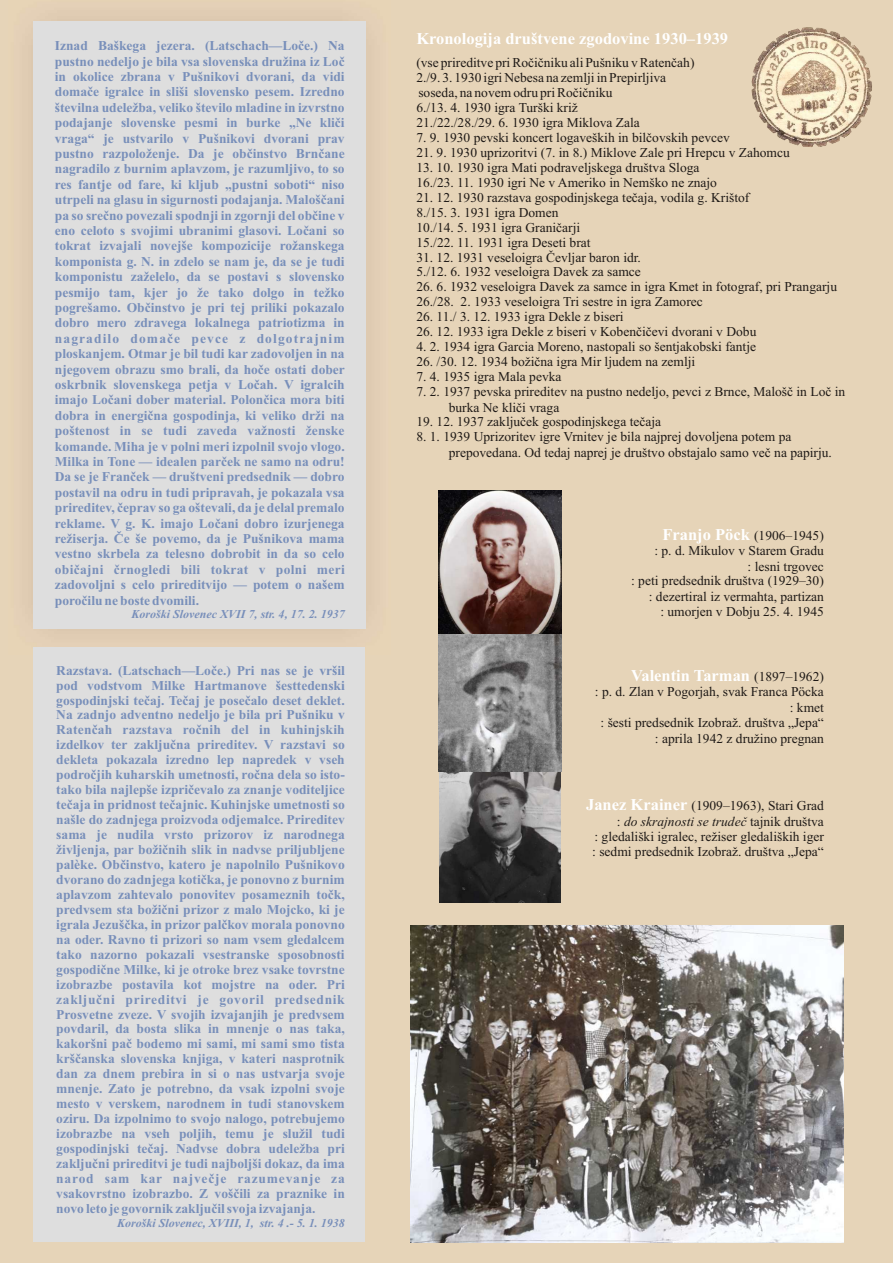
<style>
.page{position:relative;width:894px;height:1263px;background:#fff}
.page>*{position:absolute;margin:0;border:0;box-sizing:border-box;transform-origin:0 0}
.t1{font:700 16.5px "Times New Roman";color:#fff}
.t2{font:700 13.5px/15.5px "Times New Roman";color:#788fba;text-align:justify}
.t3{font:13.5px/15px "Times New Roman";color:#1f1a17}
.t4{font:italic 700 12px "Times New Roman";color:#788fba}
.s1{font-weight:700;font-size:16.5px;color:#fff}
.s2{font-weight:400;font-size:13.5px;color:#1f1a17}
.s3{font-style:italic}
</style>
<div class="page">
<div style="left:0;top:0;width:422px;height:1263px;background:#e6d4b8"></div>
<img style="left:31px;top:19px;width:335px;height:629px">
<div style="left:33px;top:22px;width:333px;height:607px;background:#dedede"></div>
<div style="left:422px;top:0;width:471px;height:1263px;background:#e6d4b8"></div>
<img style="left:751px;top:27px;width:121px;height:120px">
<div style="left:33px;top:648px;width:332px;height:594px;background:#dedede"></div>
<img style="left:438px;top:491px;width:123px;height:143px">
<img style="left:438px;top:634px;width:123px;height:269px">
<img style="left:410px;top:925px;width:434px;height:317px">
<p class="t2" style="left:55px;top:39px;width:292px">Iznad Baškega jezera. (Latschach—Loèe.) Na pustno nedeljo je bila vsa slovenska družina iz Loè in okolice zbrana v Pušnikovi dvorani, da vidi domaèe igralce in sliši slovensko pesem. Izredno številna udeležba, veliko število mladine in izvrstno podajanje slovenske pesmi in burke „Ne klièi vraga“ je ustvarilo v Pušnikovi dvorani prav pustno razpoloženje. Da je obèinstvo Brnèane nagradilo z burnim aplavzom, je razumljivo, to so res fantje od fare, ki kljub „pustni soboti“ niso utrpeli na glasu in sigurnosti podajanja. Malošèani pa so sreèno povezali spodnji in zgornji del obèine v eno celoto s svojimi ubranimi glasovi. Loèani so tokrat izvajali novejše kompozicije rožanskega komponista g. N. in zdelo se nam je, da se je tudi komponistu zaželelo, da se postavi s slovensko pesmijo tam, kjer jo že tako dolgo in težko pogrešamo. Obèinstvo je pri tej priliki pokazalo dobro mero zdravega lokalnega patriotizma in nagradilo domaèe pevce z dolgotrajnim ploskanjem. Otmar je bil tudi kar zadovoljen in na njegovem obrazu smo brali, da hoèe ostati dober oskrbnik slovenskega petja v Loèah. V igralcih imajo Loèani dober material. Polonèica mora biti dobra in energièna gospodinja, ki veliko drži na poštenost in se tudi zaveda važnosti ženske komande. Miha je v polni meri izpolnil svojo vlogo.<br>Milka in Tone — idealen parèek ne samo na odru!<br>Da se je Franèek — društveni predsednik — dobro postavil na odru in tudi pripravah, je pokazala vsa prireditev, èeprav so ga oštevali, da je delal premalo reklame. V g. K. imajo Loèani dobro izurjenega režiserja. Èe še povemo, da je Pušnikova mama vestno skrbela za telesno dobrobit in da so celo obièajni èrnogledi bili tokrat v polni meri zadovoljni s celo prireditvijo — potem o našem poroèilu ne boste dvomili.</p>
<p class="t4" style="left:132px;top:610px;width:215px">Koroški Slovenec XVII 7, str. 4, 17. 2. 1937</p>
<p class="t2" style="left:56px;top:664px;width:290px;line-height:15px">Razstava. (Latschach—Loèe.) Pri nas se je vršil pod vodstvom Milke Hartmanove šesttedenski gospodinjski teèaj. Teèaj je poseèalo deset deklet.<br>Na zadnjo adventno nedeljo je bila pri Pušniku v Ratenèah razstava roènih del in kuhinjskih izdelkov ter zakljuèna prireditev. V razstavi so dekleta pokazala izredno lep napredek v vseh podroèjih kuharskih umetnosti, roèna dela so isto&shy;tako bila najlepše izprièevalo za znanje voditeljice teèaja in pridnost teèajnic. Kuhinjske umetnosti so našle do zadnjega proizvoda odjemalce. Prireditev sama je nudila vrsto prizorov iz narodnega življenja, par božiènih slik in nadvse priljubljene palèke. Obèinstvo, katero je napolnilo Pušnikovo dvorano do zadnjega kotièka, je ponovno z burnim aplavzom zahtevalo ponovitev posameznih toèk, predvsem sta božièni prizor z malo Mojcko, ki je igrala Jezušèka, in prizor palèkov morala ponovno na oder. Ravno ti prizori so nam vsem gledalcem tako nazorno pokazali vsestranske sposobnosti gospodiène Milke, ki je otroke brez vsake tovrstne izobrazbe postavila kot mojstre na oder. Pri zakljuèni prireditvi je govoril predsednik Prosvetne zveze. V svojih izvajanjih je predvsem povdaril, da bosta slika in mnenje o nas taka, kakoršni paè bodemo mi sami, mi sami smo tista kršèanska slovenska knjiga, v kateri nasprotnik dan za dnem prebira in si o nas ustvarja svoje mnenje. Zato je potrebno, da vsak izpolni svoje mesto v verskem, narodnem in tudi stanovskem oziru. Da izpolnimo to svojo nalogo, potrebujemo izobrazbe na vseh poljih, temu je služil tudi gospodinjski teèaj. Nadvse dobra udeležba pri zakljuèni prireditvi je tudi najboljši dokaz, da ima narod sam kar najveèje razumevanje za vsakovrstno izobrazbo. Z vošèili za praznike in novo leto je govornik zakljuèil svoja izvajanja.</p>
<p class="t4" style="left:117px;top:1218px;width:229px">Koroški Slovenec, XVIII, 1, str. 4 .- 5. 1. 1938</p>
<p class="t1" style="left:416px;top:33px;width:313px">Kronologija društvene zgodovine 1930–1939</p>
<p class="t3" style="left:416px;top:56px;width:280px">(vse prireditve pri Roèièniku ali Pušniku v Ratenèah)<br>2./9. 3. 1930 igri Nebesa na zemlji in Prepirljiva soseda, na novem odru pri Roèièniku<br>6./13. 4. 1930 igra Turški križ<br>21./22./28./29. 6. 1930 igra Miklova Zala</p>
<p class="t3" style="left:416px;top:131px;width:315px">7. 9. 1930 pevski koncert logaveških in bilèovskih pevcev</p>
<p class="t3" style="left:416px;top:146px;width:375px">21. 9. 1930 uprizoritvi (7. in 8.) Miklove Zale pri Hrepcu v Zahomcu</p>
<p class="t3" style="left:416px;top:161px;width:302px">13. 10. 1930 igra Mati podraveljskega društva Sloga<br>16./23. 11. 1930 igri Ne v Ameriko in Nemško ne znajo</p>
<p class="t3" style="left:416px;top:191px;width:334px">21. 12. 1930 razstava gospodinjskega teèaja, vodila g. Krištof 8./15. 3. 1931 igra Domen<br>10./14. 5. 1931 igra Granièarji<br>15./22. 11. 1931 igra Deseti brat</p>
<p class="t3" style="left:416px;top:251px;width:226px">31. 12. 1931 veseloigra Èevljar baron idr.<br>5./12. 6. 1932 veseloigra Davek za samce</p>
<p class="t3" style="left:416px;top:281px;width:422px">26. 6. 1932 veseloigra Davek za samce in igra Kmet in fotograf, pri Prangarju<br>26./28. 2. 1933 veseloigra Tri sestre in igra Zamorec</p>
<p class="t3" style="left:416px;top:311px;width:209px">26. 11./ 3. 12. 1933 igra Dekle z biseri</p>
<p class="t3" style="left:416px;top:326px;width:342px">26. 12. 1933 igra Dekle z biseri v Kobenèièevi dvorani v Dobu</p>
<p class="t3" style="left:416px;top:341px;width:341px">4. 2. 1934 igra Garcia Moreno, nastopali so šentjakobski fantje</p>
<p class="t3" style="left:416px;top:355px;width:280px">26. /30. 12. 1934 božièna igra Mir ljudem na zemlji</p>
<p class="t3" style="left:416px;top:370px;width:147px">7. 4. 1935 igra Mala pevka</p>
<p class="t3" style="left:449px;top:385px;width:398px;line-height:15.5px;text-indent:-32px">7. 2. 1937 pevska prireditev na pustno nedeljo, pevci z Brnce, Malošè in Loè in burka Ne klièi vraga</p>
<p class="t3" style="left:416px;top:416px;width:246px">19. 12. 1937 zakljuèek gospodinjskega teèaja</p>
<p class="t3" style="left:449px;top:430px;width:385px;line-height:15.5px;text-indent:-32px">8. 1. 1939 Uprizoritev igre Vrnitev je bila najprej dovoljena potem pa prepovedana. Od tedaj naprej je društvo obstajalo samo veè na papirju.</p>
<p class="t3" style="left:631px;top:529px;width:194px;text-align:right"><span class="s1">Franjo Pöck</span> (1906–1945)<br>: p. d. Mikulov v Starem Gradu<br>: lesni trgovec<br>: peti predsednik društva (1929–30) : dezertiral iz vermahta, partizan<br>: umorjen v Dobju 25. 4. 1945</p>
<p class="t1" style="left:631px;top:670px;width:194px">Valentin Tarman <span class="s2">(1897–1962)</span></p>
<p class="t3" style="left:595px;top:685px;width:231px;line-height:15.5px;text-align:right">: p. d. Zlan v Pogorjah, svak Franca Pöcka : kmet<br>: šesti predsednik Izobraž. društva „Jepa“ : aprila 1942 z družino pregnan</p>
<p class="t3" style="left:586px;top:799px;width:239px;text-align:right"><span class="s1">Janez Krainer</span> (1909–1963), Stari Grad : <span class="s3">do skrajnosti se trudeè</span> tajnik društva<br>: gledališki igralec, režiser gledaliških iger<br>: sedmi predsednik Izobraž. društva „Jepa“</p>
</div>
